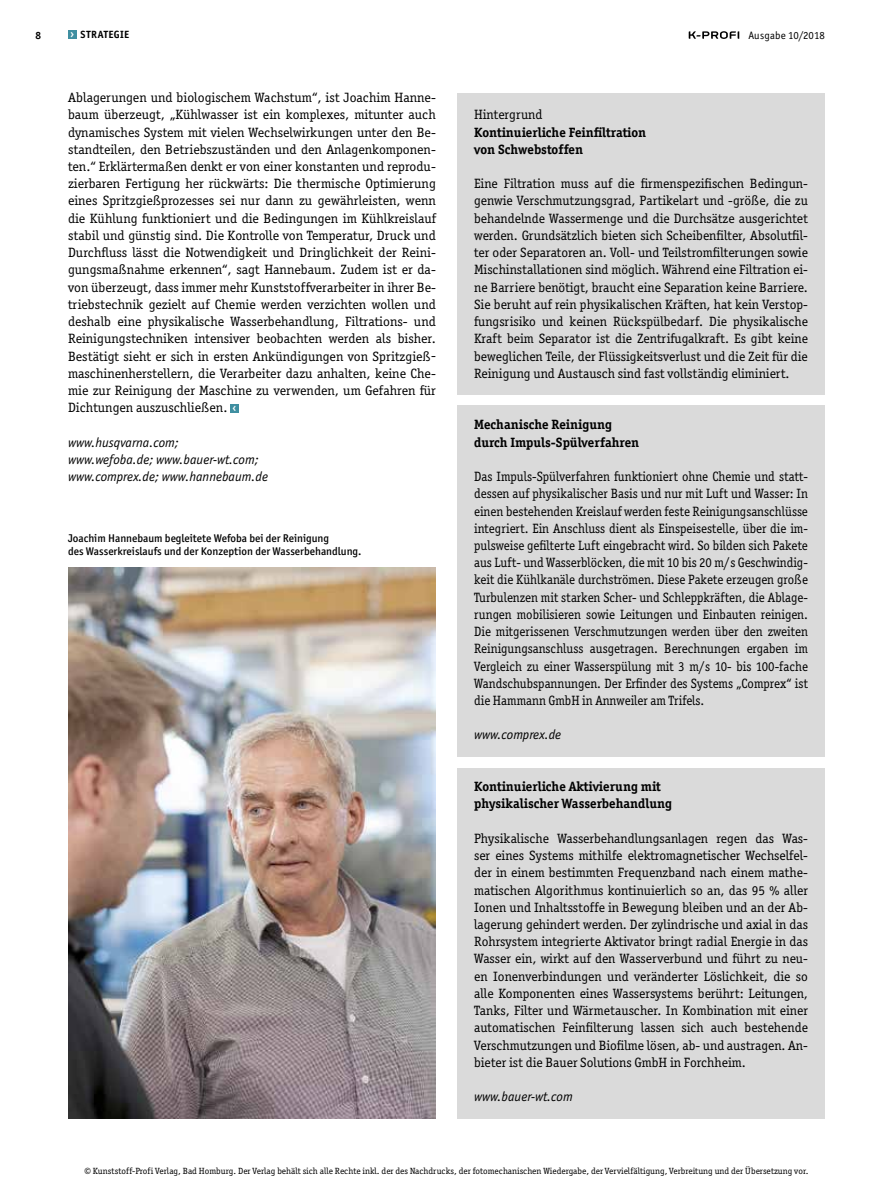
<style>
.page{position:relative;width:893px;height:1191px;background:#fff}
.page>*{position:absolute;margin:0;border:0;box-sizing:border-box;transform-origin:0 0}
.t1{font:13.5px/17.2px "Officina Ser ITC Std";color:#000;text-align:justify}
.t2{font:13.5px/17.2px "Officina Ser ITC Std";color:#000;text-align:justify;scale:.95 1}
.t3{font:700 13.5px/17.2px "Officina Ser ITC Std";color:#000}
.t4{font:italic 13.5px/17.2px "Officina Sans ITC Std";color:#000}
.t5{font:500 11.25px/13.5px "Officina Sans ITC Std";color:#000}
.t6{font:10.8px "Officina Sans ITC Std";letter-spacing:.015em;color:#000}
.t7{font:700 10.5px "Officina Sans ITC Std";letter-spacing:.045em;color:#000}
.t8{font:700 10.5px "Officina Ser ITC Std";color:#000}
.t9{font:700 10.5px "Officina Sans ITC Std";color:#fff}
.t10{font:9px "Officina Ser ITC Std";color:#000}
.s1{font-family:"Officina Sans ITC Std";font-weight:700;font-size:10.5px;color:#fff}
</style>
<div class="page">
<svg style="left:689px;top:31px;width:50px;height:8px"></svg>
<div style="left:68px;top:31px;width:8px;height:8px;background:#3f8fa1"></div>
<div style="left:457px;top:405px;width:368px;height:351px;background:#dadada"></div>
<div style="left:457px;top:768px;width:368px;height:350px;background:#dadada"></div>
<div style="left:457px;top:94px;width:368px;height:301px;background:#dadada"></div>
<div style="left:230px;top:404px;width:8px;height:8px;background:#3f8fa1"></div>
<img style="left:68px;top:568px;width:368px;height:550px">
<p class="t8" style="left:35px;top:31px;width:7px">8</p>
<p class="t6" style="left:748px;top:31px;width:78px">Ausgabe 10/2018</p>
<p class="t7" style="left:81px;top:29px;width:50px">STRATEGIE</p>
<p class="t9" style="left:74px;top:42px;width:5px;rotate:-180deg">‹</p>
<p class="t1" style="left:68px;top:89px;width:369px">Ablagerungen und biologischem Wachstum“, ist Joachim Hanne&shy;baum überzeugt, „Kühlwasser ist ein komplexes, mitunter auch dynamisches System mit vielen Wechselwirkungen unter den Be&shy;standteilen, den Betriebszuständen und den Anlagenkomponen&shy;ten.“ Erklärtermaßen denkt er von einer konstanten und reprodu&shy;zierbaren Fertigung her rückwärts: Die thermische Optimierung eines Spritzgießprozesses sei nur dann zu gewährleisten, wenn die Kühlung funktioniert und die Bedingungen im Kühlkreislauf stabil und günstig sind. Die Kontrolle von Temperatur, Druck und Durchfluss lässt die Notwendigkeit und Dringlichkeit der Reini&shy;gungsmaßnahme erkennen“, sagt Hannebaum. Zudem ist er da&shy;von überzeugt, dass immer mehr Kunststoffverarbeiter in ihrer Be&shy;triebstechnik gezielt auf Chemie werden verzichten wollen und deshalb eine physikalische Wasserbehandlung, Filtrations- und Reinigungstechniken intensiver beobachten werden als bisher.<br>Bestätigt sieht er sich in ersten Ankündigungen von Spritzgieß&shy;maschinenherstellern, die Verarbeiter dazu anhalten, keine Che&shy;mie zur Reinigung der Maschine zu verwenden, um Gefahren für Dichtungen auszuschließen. <span class="s1">‹</span></p>
<p class="t4" style="left:68px;top:434px;width:202px">www.husqvarna.com;<br>www.wefoba.de; www.bauer-wt.com; www.comprex.de; www.hannebaum.de</p>
<p class="t5" style="left:68px;top:531px;width:295px">Joachim Hannebaum begleitete Wefoba bei der Reinigung<br>des Wasser kreislaufs und der Konzeption der Wasserbehandlung.</p>
<p class="t1" style="left:474px;top:106px;width:70px">Hintergrund</p>
<p class="t3" style="left:474px;top:125px;width:174px">Kontinuierliche Feinfiltration von Schwebstoffen</p>
<p class="t1" style="left:474px;top:175px;width:335px">Eine Filtration muss auf die firmenspezifischen Bedingun&shy;genwie Verschmutzungsgrad, Partikelart und -größe, die zu behandelnde Wassermenge und die Durchsätze ausgerichtet werden. Grundsätzlich bieten sich Scheibenfilter, Absolutfil&shy;ter oder Separatoren an. Voll- und Teilstromfilterungen sowie Mischinstallationen sind möglich. Während eine Filtration ei&shy;ne Barriere benötigt, braucht eine Separation keine Barriere.<br>Sie beruht auf rein physikalischen Kräften, hat kein Verstop&shy;fungsrisiko und keinen Rückspülbedarf. Die physikalische Kraft beim Separator ist die Zentrifugalkraft. Es gibt keine beweglichen Teile, der Flüssigkeitsverlust und die Zeit für die Reinigung und Austausch sind fast vollständig eliminiert.</p>
<p class="t3" style="left:474px;top:417px;width:167px">Mechanische Reinigung durch Impuls-Spülverfahren</p>
<p class="t2" style="left:474px;top:468px;width:353px">Das Impuls-Spülverfahren funktioniert ohne Chemie und statt&shy;dessen auf physikalischer Basis und nur mit Luft und Wasser: In einen bestehenden Kreislauf werden feste Reinigungsanschlüsse integriert. Ein Anschluss dient als Einspeisestelle, über die im&shy;pulsweise gefilterte Luft eingebracht wird. So bilden sich Pakete aus Luft- und Wasserblöcken, die mit 10 bis 20 m/s Geschwindig&shy;keit die Kühlkanäle durchströmen. Diese Pakete erzeugen große Turbulenzen mit starken Scher- und Schleppkräften, die Ablage&shy;rungen mobilisieren sowie Leitungen und Einbauten reinigen.<br>Die mitgerissenen Verschmutzungen werden über den zweiten Reinigungsanschluss ausgetragen. Berechnungen ergaben im Vergleich zu einer Wasserspülung mit 3 m/s 10- bis 100-fache Wandschubspannungen. Der Erfinder des Systems „Comprex“ ist die Hammann GmbH in Annweiler am Trifels.</p>
<p class="t4" style="left:474px;top:727px;width:89px">www.comprex.de</p>
<p class="t3" style="left:474px;top:779px;width:200px">Kontinuierliche Aktivierung mit physikalischer Wasserbehandlung</p>
<p class="t1" style="left:474px;top:830px;width:335px">Physikalische Wasserbehandlungsanlagen regen das Was&shy;ser eines Systems mithilfe elektromagnetischer Wechselfel&shy;der in einem bestimmten Frequenzband nach einem mathe&shy;matischen Algorithmus kontinuierlich so an, das 95 % aller Ionen und Inhaltsstoffe in Bewegung bleiben und an der Ab&shy;lagerung gehindert werden. Der zylindrische und axial in das Rohrsystem integrierte Aktivator bringt radial Energie in das Wasser ein, wirkt auf den Wasserverbund und führt zu neu&shy;en Ionenverbindungen und veränderter Löslichkeit, die so alle Komponenten eines Wassersystems berührt: Leitungen, Tanks, Filter und Wärmetauscher. In Kombination mit einer automatischen Feinfilterung lassen sich auch bestehende Verschmutzungen und Biofilme lösen, ab- und austragen. An&shy;bieter ist die Bauer Solutions GmbH in Forchheim.</p>
<p class="t4" style="left:474px;top:1089px;width:100px">www.bauer-wt.com</p>
<p class="t10" style="left:84px;top:1165px;width:725px">© Kunststoff-Profi Verlag, Bad Homburg. Der Verlag behält sich alle Rechte inkl. der des Nachdrucks, der fotomechanischen Wiedergabe, der Vervielfältigung, Verbreitung und der Übersetzung vor.</p>
</div>
